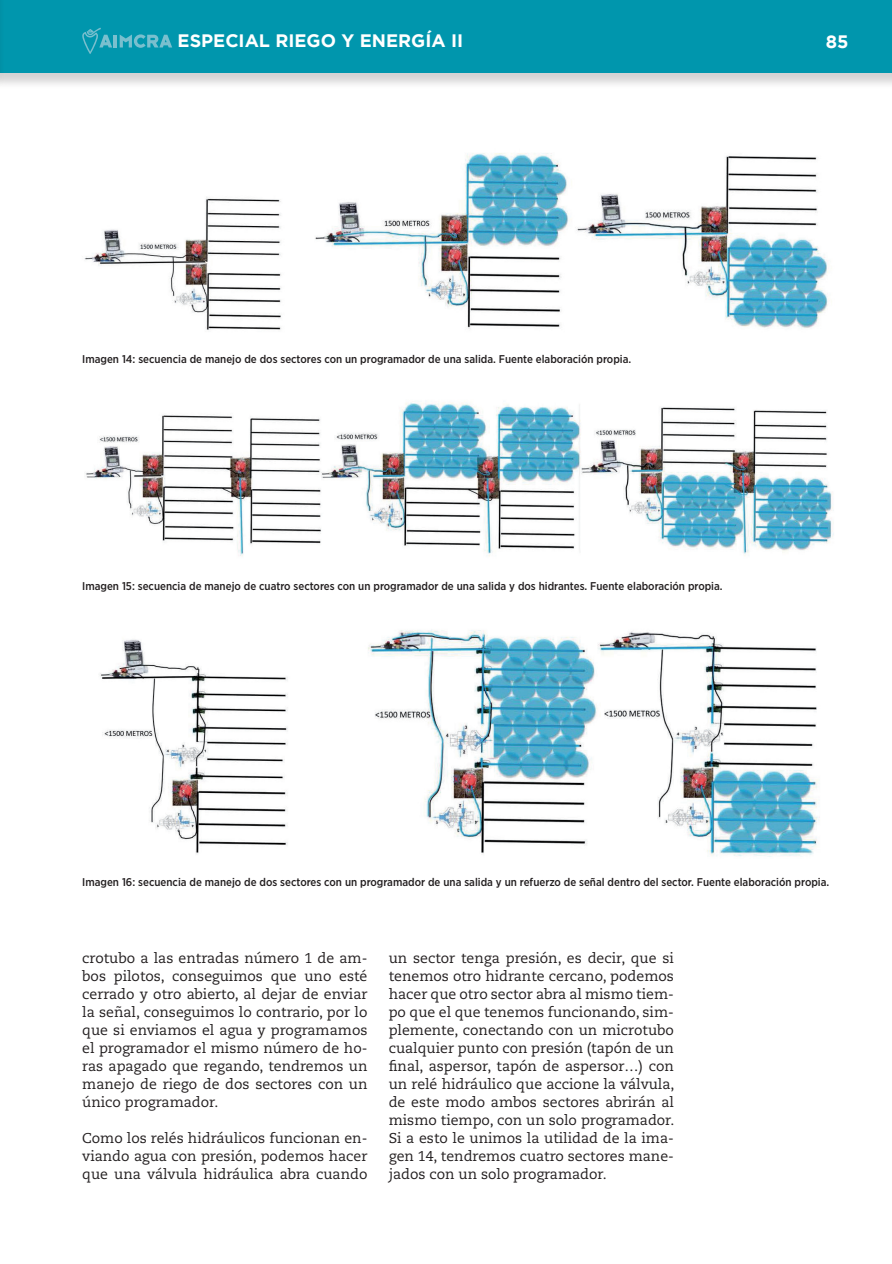
<style>
.page{position:relative;width:892px;height:1264px;background:#fff}
.page>*{position:absolute;margin:0;border:0;box-sizing:border-box;transform-origin:0 0}
.t1{font:700 18px "Gotham";color:#fff}
.Cuerpo{font:14.25px/18px "Caecilia LT Std";color:#231f20;text-align:justify}
.Pies_de_foto{font:500 11.25px "Gotham Narrow";color:#231f20}
</style>
<div class="page">
<div style="left:0;top:0;width:891px;height:90px;background:#231f20;opacity:.2"></div>
<div style="left:0;top:0;width:891px;height:73px;background:#0096ad"></div>
<div style="left:0;top:0;width:6px;height:90px;background:#231f20;opacity:.2"></div>
<svg style="left:82px;top:28px;width:90px;height:26px"></svg>
<img style="left:84px;top:153px;width:745px;height:177px">
<img style="left:85px;top:401px;width:749px;height:155px">
<img style="left:100px;top:630px;width:720px;height:227px">
<p class="t1" style="left:177px;top:31px;width:287px">ESPECIAL RIEGO Y ENERGÍA II</p>
<p class="t1" style="left:825px;top:31px;width:24px">85</p>
<p class="Pies_de_foto" style="left:82px;top:352px;width:550px">Imagen 14: secuencia de manejo de dos sectores con un programador de una salida. Fuente elaboración propia.</p>
<p class="Pies_de_foto" style="left:82px;top:578px;width:641px">Imagen 15: secuencia de manejo de cuatro sectores con un programador de una salida y dos hidrantes. Fuente elaboración propia.</p>
<p class="Pies_de_foto" style="left:82px;top:875px;width:748px">Imagen 16: secuencia de manejo de dos sectores con un programador de una salida y un refuerzo de señal dentro del sector. Fuente elaboración propia.</p>
<p class="Cuerpo" style="left:82px;top:949px;width:286px">crotubo a las entradas número 1 de am&shy;bos pilotos, conseguimos que uno esté cerrado y otro abierto, al dejar de enviar la señal, conseguimos lo contrario, por lo que si enviamos el agua y programamos el programador el mismo número de ho&shy;ras apagado que regando, tendremos un manejo de riego de dos sectores con un único programador.</p>
<p class="Cuerpo" style="left:82px;top:1129px;width:286px">Como los relés hidráulicos funcionan en&shy;viando agua con presión, podemos hacer que una válvula hidráulica abra cuando</p>
<p class="Cuerpo" style="left:388px;top:949px;width:287px">un sector tenga presión, es decir, que si tenemos otro hidrante cercano, podemos hacer que otro sector abra al mismo tiem&shy;po que el que tenemos funcionando, sim&shy;plemente, conectando con un microtubo cualquier punto con presión (tapón de un final, aspersor, tapón de aspersor…) con un relé hidráulico que accione la válvula, de este modo ambos sectores abrirán al mismo tiempo, con un solo programador.<br>Si a esto le unimos la utilidad de la ima&shy;gen 14, tendremos cuatro sectores mane&shy;jados con un solo programador.</p>
</div>
